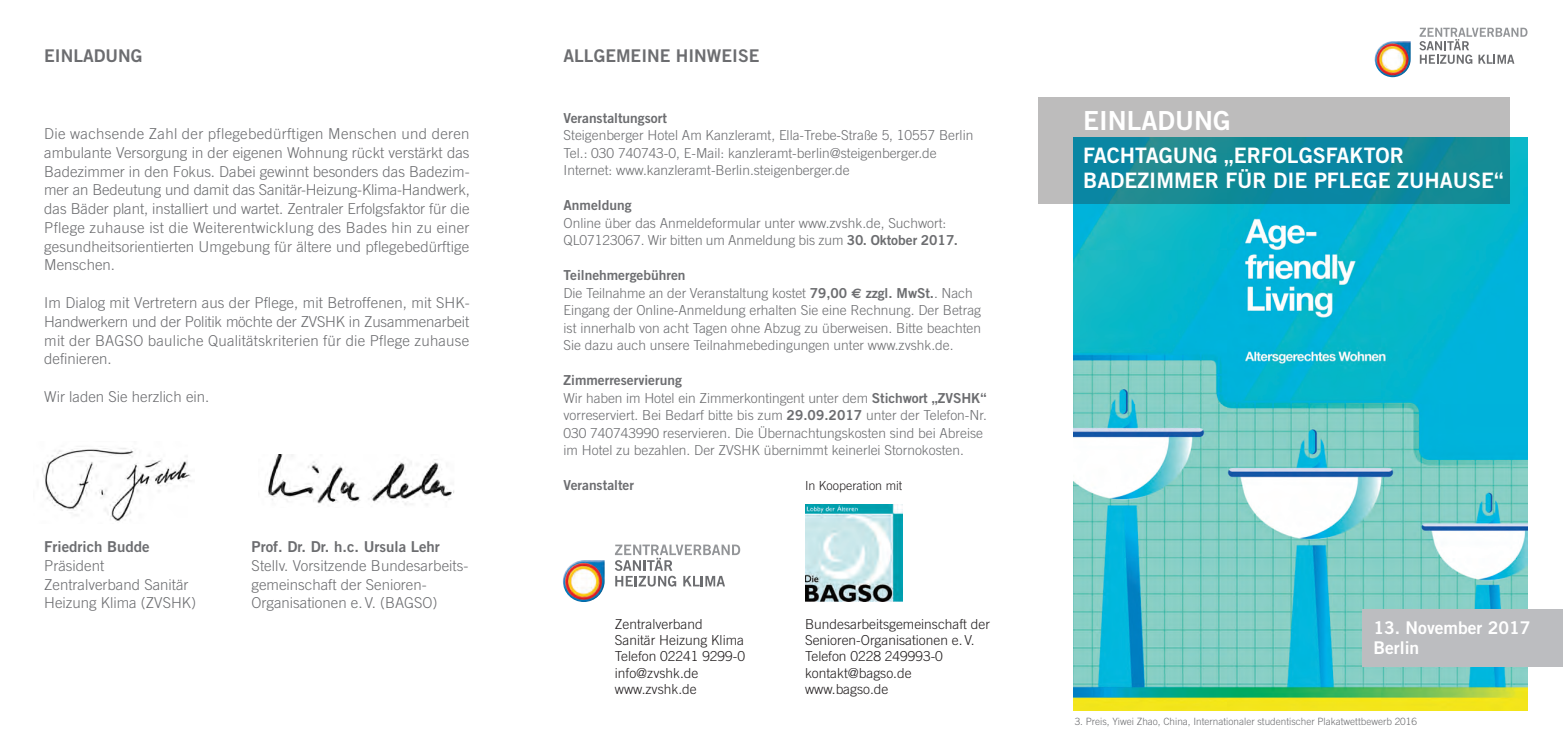
<style>
.page{position:relative;width:1563px;height:745px;background:#fff}
.page>*{position:absolute;margin:0;border:0;box-sizing:border-box;transform-origin:0 0}
.t1{font:26.25px "Trade Gothic Bold Two";color:#fff}
.t2{font:21.25px/25px "Trade Gothic Bold Two";color:#fff}
.t3{font:17.5px "Trade Gothic Bold Two";color:#6c6d70}
.t4{font:17.5px/20px "Trade Gothic Bold Two";color:#fff}
.t5{font:300 15px/18.8px "Trade Gothic";color:#6c6d70;text-align:justify}
.t6{font:15px "Trade Gothic Bold Two";color:#6c6d70}
.t7{font:300 13.75px/17.5px "Trade Gothic";color:#6c6d70}
.t8{font:300 13.75px/16.2px "Trade Gothic";color:#231f20}
.t9{font:13.75px "Trade Gothic Bold Two";color:#6c6d70}
.t10{font:300 12.5px "Trade Gothic";color:#231f20}
.t11{font:300 10px "Trade Gothic";color:#6c6d70}
.s1{font-family:"Trade Gothic Bold Two";font-weight:400}
.s2{font-family:"Euro Sans";font-weight:700}
</style>
<div class="page">
<img style="left:1074px;top:137px;width:453px;height:573px">
<div style="left:1361px;top:608px;width:202px;height:58px;background:#bcbdc0"></div>
<svg style="left:1419px;top:28px;width:108px;height:36px"></svg>
<img style="left:1374px;top:41px;width:36px;height:36px;border-radius:50%">
<div style="left:1038px;top:97px;width:471px;height:106px;background:#231f20;opacity:.3"></div>
<svg style="left:615px;top:544px;width:125px;height:42px"></svg>
<img style="left:563px;top:560px;width:41px;height:41px;border-radius:50%">
<img style="left:805px;top:504px;width:97px;height:97px">
<img style="left:42px;top:448px;width:149px;height:73px">
<img style="left:268px;top:454px;width:186px;height:51px">
<p class="t3" style="left:44px;top:50px;width:100px">EINLADUNG</p>
<p class="t5" style="left:44px;top:125px;width:427px">Die wachsende Zahl der pflegebedürftigen Menschen und deren ambulante Versorgung in der eigenen Wohnung rückt verstärkt das Badezimmer in den Fokus. Dabei gewinnt besonders das Badezim&shy;mer an Bedeutung und damit das Sanitär-Heizung-Klima-Handwerk, das Bäder plant, installiert und wartet. Zentraler Erfolgsfaktor für die Pflege zuhause ist die Weiterentwicklung des Bades hin zu einer gesundheitsorientierten Umgebung für ältere und pflegebedürftige Menschen.</p>
<p class="t5" style="left:44px;top:294px;width:427px">Im Dialog mit Vertretern aus der Pflege, mit Betroffenen, mit SHK-Handwerkern und der Politik möchte der ZVSHK in Zusammenarbeit mit der BAGSO bauliche Qualitätskriterien für die Pflege zuhause definieren.</p>
<p class="t5" style="left:44px;top:388px;width:167px">Wir laden Sie herzlich ein.</p>
<p class="t6" style="left:44px;top:541px;width:107px">Friedrich Budde</p>
<p class="t6" style="left:252px;top:541px;width:190px">Prof. Dr. Dr. h.c. Ursula Lehr</p>
<p class="t5" style="left:44px;top:557px;width:61px">Präsident</p>
<p class="t5" style="left:252px;top:557px;width:218px">Stellv. Vorsitzende Bundesarbeits-</p>
<p class="t5" style="left:44px;top:575px;width:146px">Zentralverband Sanitär</p>
<p class="t5" style="left:252px;top:575px;width:177px">gemeinschaft der Senioren-</p>
<p class="t5" style="left:44px;top:594px;width:153px">Heizung Klima (ZVSHK)</p>
<p class="t5" style="left:252px;top:594px;width:187px">Organisationen e. V. (BAGSO)</p>
<p class="t3" style="left:563px;top:50px;width:197px">ALLGEMEINE HINWEISE</p>
<p class="t9" style="left:563px;top:112px;width:105px">Veranstaltungsort</p>
<p class="t7" style="left:563px;top:127px;width:411px">Steigenberger Hotel Am Kanzleramt, Ella-Trebe-Straße 5, 10557 Berlin<br>Tel.: 030 740743-0, E-Mail: kanzleramt-berlin@steigenberger.de<br>Internet: www.kanzleramt-Berlin.steigenberger.de</p>
<p class="t9" style="left:563px;top:200px;width:70px">Anmeldung</p>
<p class="t7" style="left:563px;top:215px;width:396px">Online über das Anmeldeformular unter www.zvshk.de, Suchwort:<br>QL07123067. Wir bitten um Anmeldung bis zum <span class="s1">30. Oktober 2017.</span></p>
<p class="t9" style="left:563px;top:270px;width:124px">Teilnehmergebühren</p>
<p class="t7" style="left:563px;top:285px;width:419px">Die Teilnahme an der Veranstaltung kostet <span class="s1">79,00</span> <span class="s2">€</span> <span class="s1">zzgl. MwSt.</span>. Nach Eingang der Online-Anmeldung erhalten Sie eine Rechnung. Der Betrag ist innerhalb von acht Tagen ohne Abzug zu überweisen. Bitte beachten Sie dazu auch unsere Teilnahmebedingungen unter www.zvshk.de.</p>
<p class="t9" style="left:563px;top:375px;width:120px">Zimmerreservierung</p>
<p class="t7" style="left:563px;top:390px;width:425px">Wir haben im Hotel ein Zimmerkontingent unter dem <span class="s1">Stichwort „ZVSHK“ </span>vorreserviert. Bei Bedarf bitte bis zum <span class="s1">29.09.2017</span> unter der Telefon-Nr.<br>030 740743990 reservieren. Die Übernachtungskosten sind bei Abreise im Hotel zu bezahlen. Der ZVSHK übernimmt keinerlei Stornokosten.</p>
<p class="t9" style="left:563px;top:480px;width:72px">Veranstalter</p>
<p class="t10" style="left:805px;top:481px;width:99px">In Kooperation mit</p>
<p class="t8" style="left:615px;top:616px;width:132px">Zentralverband<br>Sanitär Heizung Klima<br>Telefon 02241 9299-0 info@zvshk.de www.zvshk.de</p>
<p class="t8" style="left:805px;top:616px;width:186px">Bundesarbeitsgemeinschaft der<br>Senioren-Organisationen e. V.<br>Telefon 0228 249993-0 kontakt@bagso.de www.bagso.de</p>
<h1 class="t1" style="left:1083px;top:111px;width:149px">EINLADUNG</h1>
<h2 class="t2" style="left:1083px;top:144px;width:422px">FACHTAGUNG „ERFOLGSFAKTOR<br>BADEZIMMER FÜR DIE PFLEGE ZUHAUSE“</h2>
<p class="t4" style="left:1373px;top:618px;width:158px">13. November 2017<br>Berlin</p>
<p class="t11" style="left:1074px;top:717px;width:344px">3. Preis, Yiwei Zhao, China, Internationaler studentischer Plakatwettbewerb 2016</p>
</div>
